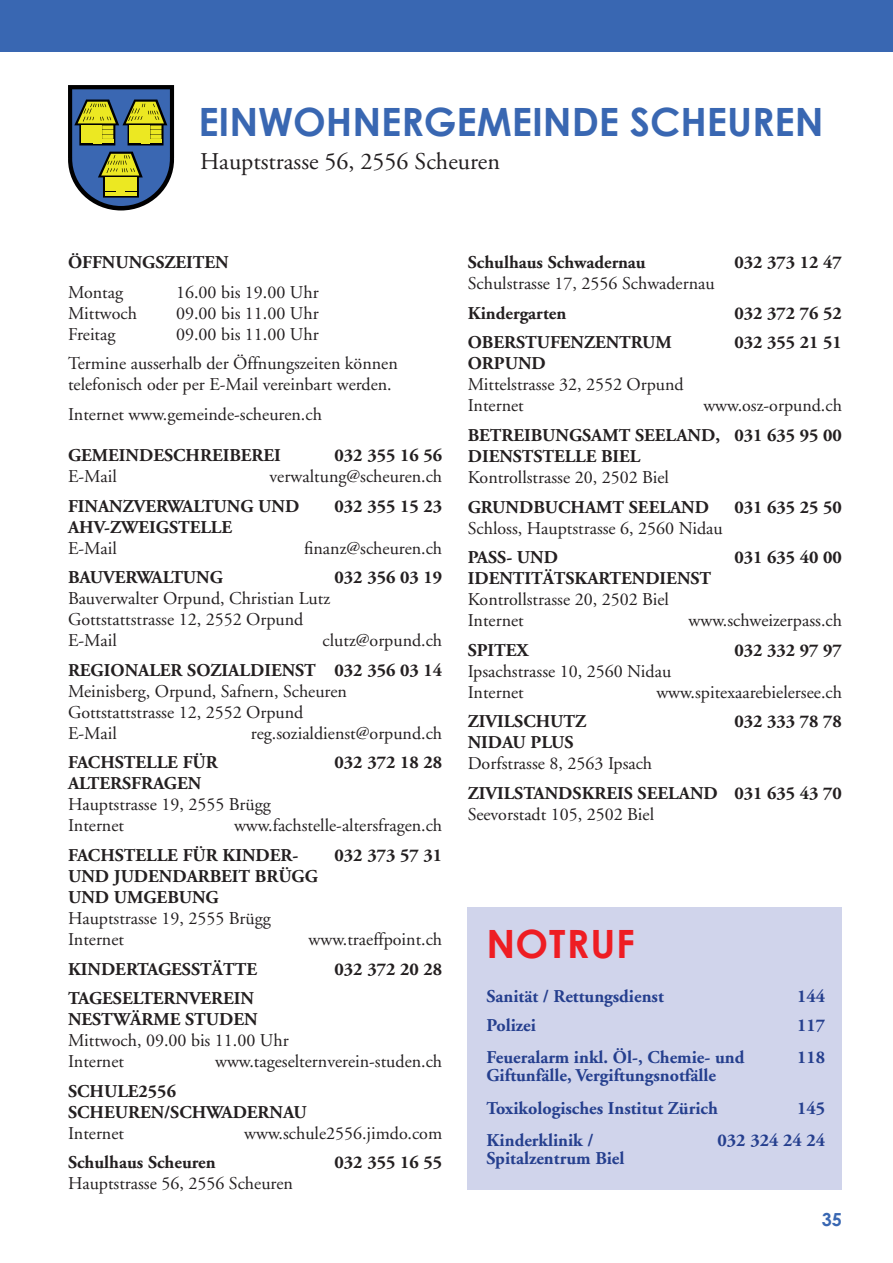
<style>
.page{position:relative;width:893px;height:1263px;background:#fff}
.page>*{position:absolute;margin:0;border:0;box-sizing:border-box;transform-origin:0 0}
.t1{font:700 39px "Century Gothic";color:#3967b2}
.t2{font:700 39px "Century Gothic";letter-spacing:.02em;color:#ee1d23}
.t3{font:24px "Adobe Garamond";color:#231f20}
.t4{font:18px/21px "Adobe Garamond";color:#231f20}
.t5{font:700 18px/21px "Adobe Garamond";color:#231f20}
.t6{font:700 18px/32.4px "Adobe Garamond";color:#253f8e}
.t7{font:700 18px "Century Gothic";color:#3967b2}
</style>
<div class="page">
<div style="left:0;top:0;width:893px;height:51px;background:#3967b2"></div>
<svg style="left:68px;top:85px;width:106px;height:125px;background:#6c7e6a"></svg>
<div style="left:468px;top:907px;width:374px;height:283px;background:#d0d4eb"></div>
<h1 class="t1" style="left:198px;top:97px;width:627px">EINWOHNERGEMEINDE SCHEUREN</h1>
<h2 class="t3" style="left:200px;top:148px;width:301px">Hauptstrasse 56, 2556 Scheuren</h2>
<p class="t5" style="left:68px;top:252px;width:162px">ÖFFNUNGSZEITEN</p>
<p class="t4" style="left:68px;top:282px;width:57px">Montag</p>
<p class="t4" style="left:176px;top:282px;width:144px">16.00 bis 19.00 Uhr</p>
<p class="t4" style="left:68px;top:303px;width:70px">Mittwoch</p>
<p class="t4" style="left:176px;top:303px;width:144px">09.00 bis 11.00 Uhr</p>
<p class="t4" style="left:68px;top:324px;width:49px">Freitag</p>
<p class="t4" style="left:68px;top:320px;width:331px;line-height:29.5px;text-indent:108px">09.00 bis 11.00 Uhr<br>Termine ausserhalb der Öffnungszeiten können</p>
<p class="t4" style="left:68px;top:370px;width:325px;line-height:29.5px">telefonisch oder per E-Mail vereinbart werden.<br>Internet www.gemeinde-scheuren.ch</p>
<p class="t5" style="left:68px;top:445px;width:214px">GEMEINDESCHREIBEREI</p>
<p class="t5" style="left:335px;top:445px;width:109px">032 355 16 56</p>
<p class="t4" style="left:68px;top:467px;width:50px">E-Mail</p>
<p class="t4" style="left:270px;top:467px;width:174px">verwaltung@scheuren.ch</p>
<p class="t5" style="left:68px;top:496px;width:233px">FINANZVERWALTUNG UND</p>
<p class="t5" style="left:335px;top:496px;width:109px">032 355 15 23</p>
<p class="t5" style="left:68px;top:517px;width:166px">AHV-ZWEIGSTELLE</p>
<p class="t4" style="left:68px;top:538px;width:50px">E-Mail</p>
<p class="t4" style="left:304px;top:538px;width:140px">finanz@scheuren.ch</p>
<p class="t5" style="left:68px;top:567px;width:156px">BAUVERWALTUNG</p>
<p class="t5" style="left:335px;top:567px;width:109px">032 356 03 19</p>
<p class="t4" style="left:68px;top:589px;width:264px">Bauverwalter Orpund, Christian Lutz<br>Gottstattstrasse 12, 2552 Orpund<br>E-Mail</p>
<p class="t4" style="left:323px;top:631px;width:121px">clutz@orpund.ch</p>
<p class="t5" style="left:68px;top:660px;width:376px">REGIONALER SOZIALDIENST 032 356 03 14</p>
<p class="t4" style="left:68px;top:681px;width:280px">Meinisberg, Orpund, Safnern, Scheuren<br>Gottstattstrasse 12, 2552 Orpund<br>E-Mail</p>
<p class="t4" style="left:251px;top:723px;width:193px">reg.sozialdienst@orpund.ch</p>
<p class="t5" style="left:68px;top:753px;width:151px">FACHSTELLE FÜR</p>
<p class="t5" style="left:335px;top:753px;width:109px">032 372 18 28</p>
<p class="t5" style="left:68px;top:774px;width:135px">ALTERSFRAGEN</p>
<p class="t4" style="left:68px;top:795px;width:204px">Hauptstrasse 19, 2555 Brügg<br>Internet</p>
<p class="t4" style="left:234px;top:816px;width:210px">www.fachstelle-altersfragen.ch</p>
<p class="t5" style="left:68px;top:845px;width:232px">FACHSTELLE FÜR KINDER-</p>
<p class="t5" style="left:335px;top:845px;width:109px">032 373 57 31</p>
<p class="t5" style="left:68px;top:866px;width:252px">UND JUDENDARBEIT BRÜGG<br>UND UMGEBUNG</p>
<p class="t4" style="left:68px;top:908px;width:204px">Hauptstrasse 19, 2555 Brügg<br>Internet</p>
<p class="t4" style="left:309px;top:929px;width:135px">www.traeffpoint.ch</p>
<p class="t5" style="left:68px;top:959px;width:191px">KINDERTAGESSTÄTTE</p>
<p class="t5" style="left:335px;top:959px;width:109px">032 372 20 28</p>
<p class="t5" style="left:68px;top:988px;width:191px">TAGESELTERNVEREIN<br>NESTWÄRME STUDEN</p>
<p class="t4" style="left:68px;top:1030px;width:222px">Mittwoch, 09.00 bis 11.00 Uhr<br>Internet</p>
<p class="t4" style="left:215px;top:1051px;width:229px">www.tageselternverein-studen.ch</p>
<p class="t5" style="left:68px;top:1081px;width:240px">SCHULE2556<br>SCHEUREN/SCHWADERNAU</p>
<p class="t4" style="left:68px;top:1123px;width:58px">Internet</p>
<p class="t4" style="left:244px;top:1123px;width:199px">www.schule2556.jimdo.com</p>
<p class="t5" style="left:68px;top:1152px;width:149px">Schulhaus Scheuren</p>
<p class="t5" style="left:335px;top:1152px;width:109px">032 355 16 55</p>
<p class="t4" style="left:68px;top:1173px;width:226px">Hauptstrasse 56, 2556 Scheuren</p>
<p class="t5" style="left:468px;top:253px;width:179px">Schulhaus Schwadernau</p>
<p class="t5" style="left:734px;top:253px;width:109px">032 373 12 47</p>
<p class="t4" style="left:468px;top:274px;width:248px">Schulstrasse 17, 2556 Schwadernau</p>
<p class="t5" style="left:468px;top:303px;width:100px">Kindergarten</p>
<p class="t5" style="left:734px;top:303px;width:109px">032 372 76 52</p>
<p class="t5" style="left:468px;top:333px;width:206px">OBERSTUFENZENTRUM</p>
<p class="t5" style="left:734px;top:333px;width:109px">032 355 21 51</p>
<p class="t5" style="left:468px;top:354px;width:80px">ORPUND</p>
<p class="t4" style="left:468px;top:375px;width:217px">Mittelstrasse 32, 2552 Orpund<br>Internet</p>
<p class="t4" style="left:703px;top:396px;width:140px">www.osz-orpund.ch</p>
<p class="t5" style="left:468px;top:425px;width:376px">BETREIBUNGSAMT SEELAND, 031 635 95 00<br>DIENSTSTELLE BIEL</p>
<p class="t4" style="left:468px;top:467px;width:203px">Kontrollstrasse 20, 2502 Biel</p>
<p class="t5" style="left:468px;top:497px;width:243px">GRUNDBUCHAMT SEELAND</p>
<p class="t5" style="left:734px;top:497px;width:109px">031 635 25 50</p>
<p class="t4" style="left:468px;top:518px;width:256px">Schloss, Hauptstrasse 6, 2560 Nidau</p>
<p class="t5" style="left:468px;top:547px;width:92px">PASS- UND</p>
<p class="t5" style="left:734px;top:547px;width:109px">031 635 40 00</p>
<p class="t5" style="left:468px;top:568px;width:245px">IDENTITÄTSKARTENDIENST</p>
<p class="t4" style="left:468px;top:589px;width:203px">Kontrollstrasse 20, 2502 Biel<br>Internet</p>
<p class="t4" style="left:689px;top:610px;width:155px">www.schweizerpass.ch</p>
<p class="t5" style="left:468px;top:640px;width:62px">SPITEX</p>
<p class="t5" style="left:734px;top:640px;width:109px">032 332 97 97</p>
<p class="t4" style="left:468px;top:661px;width:205px">Ipsachstrasse 10, 2560 Nidau<br>Internet</p>
<p class="t4" style="left:656px;top:682px;width:187px">www.spitexaarebielersee.ch</p>
<p class="t5" style="left:468px;top:711px;width:120px">ZIVILSCHUTZ</p>
<p class="t5" style="left:734px;top:711px;width:109px">032 333 78 78</p>
<p class="t5" style="left:468px;top:732px;width:107px">NIDAU PLUS</p>
<p class="t4" style="left:468px;top:753px;width:186px">Dorfstrasse 8, 2563 Ipsach</p>
<p class="t5" style="left:468px;top:783px;width:376px">ZIVILSTANDSKREIS SEELAND 031 635 43 70</p>
<p class="t4" style="left:468px;top:804px;width:188px">Seevorstadt 105, 2502 Biel</p>
<h1 class="t2" style="left:487px;top:919px;width:150px">NOTRUF</h1>
<p class="t6" style="left:487px;top:980px;width:179px">Sanität / Rettungsdienst</p>
<p class="t6" style="left:797px;top:980px;width:30px">144</p>
<p class="t6" style="left:487px;top:1009px;width:51px">Polizei</p>
<p class="t6" style="left:797px;top:1009px;width:30px">117</p>
<p class="t6" style="left:487px;top:1042px;width:259px">Feueralarm inkl. Öl-, Chemie- und</p>
<p class="t6" style="left:797px;top:1042px;width:30px">118</p>
<p class="t6" style="left:487px;top:1060px;width:233px">Giftunfälle, Vergiftungsnotfälle<br>Toxikologisches Institut Zürich</p>
<p class="t6" style="left:797px;top:1092px;width:30px">145</p>
<p class="t6" style="left:487px;top:1125px;width:108px">Kinderklinik /</p>
<p class="t6" style="left:718px;top:1125px;width:109px">032 324 24 24</p>
<p class="t6" style="left:487px;top:1143px;width:139px">Spitalzentrum Biel</p>
<p class="t7" style="left:822px;top:1208px;width:22px">35</p>
</div>
